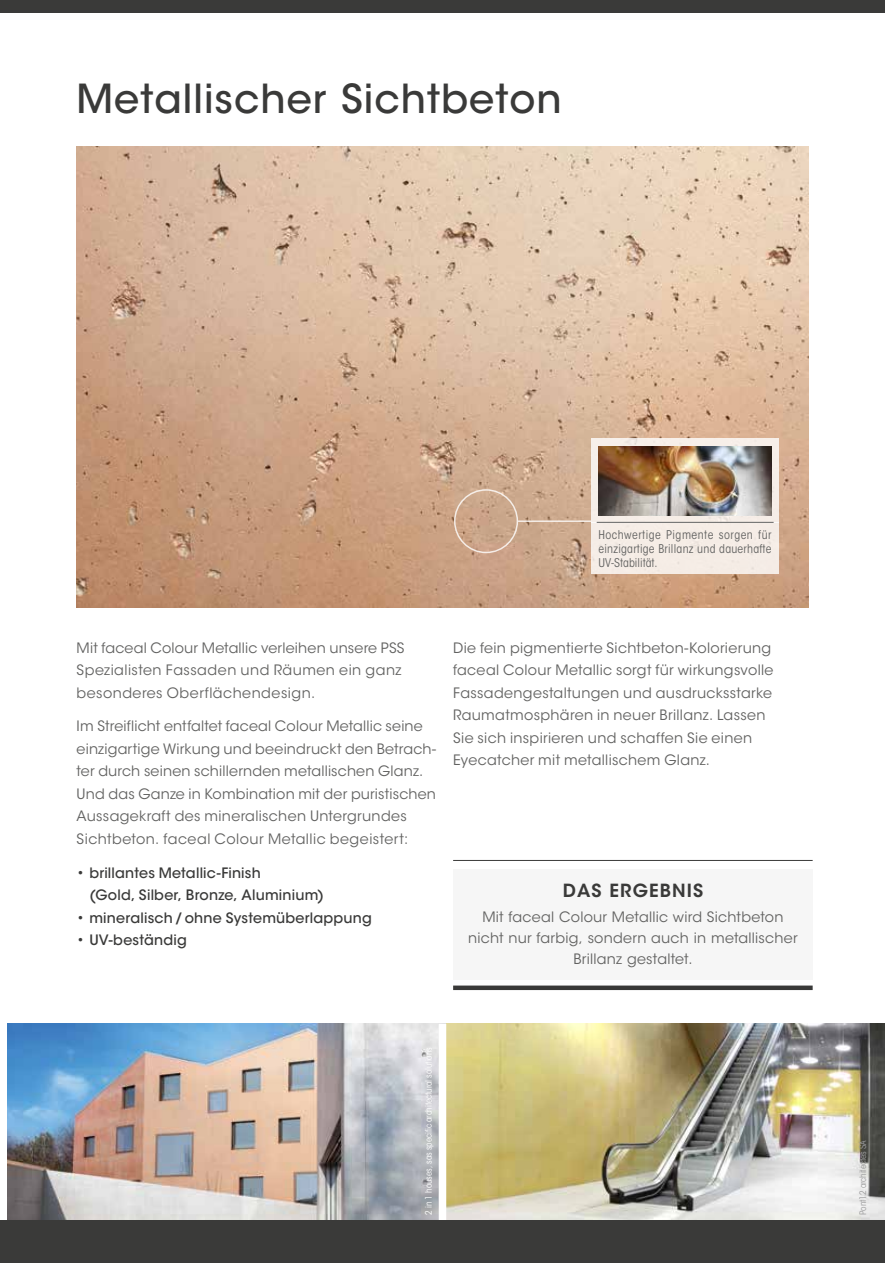
<style>
.page{position:relative;width:885px;height:1263px;background:#fff}
.page>*{position:absolute;margin:0;border:0;box-sizing:border-box;transform-origin:0 0}
.t1{font:500 39.75px "ITC Avant Garde Std";letter-spacing:.025em;color:#3a3a39}
.t2{font:600 18px "ITC Avant Garde Std";letter-spacing:.06em;color:#3a3a39}
.t3{font:14.25px/22.5px "ITC Avant Garde Std";letter-spacing:.02em;color:#626261}
.t4{font:500 14.25px/22.5px "ITC Avant Garde Std";letter-spacing:.015em;color:#3a3a39}
.t5{font:condensed 12px/14.2px "ITC Avant Garde Std";letter-spacing:.02em;color:#626261;text-align:justify}
.t6{font:condensed 9px "ITC Avant Garde Std";letter-spacing:-.01em;color:#fff}
.t7{font:condensed 9px "ITC Avant Garde Std";letter-spacing:-.01em;color:#9c9c9d}
</style>
<div class="page">
<img style="left:8px;top:1024px;width:876px;height:196px">
<div style="left:438px;top:1024px;width:8px;height:196px;background:#fff"></div>
<img style="left:77px;top:146px;width:731px;height:462px">
<div style="left:453px;top:869px;width:359px;height:110px;background:#f6f6f6"></div>
<hr style="left:453px;top:860px;width:359px;height:1px;background:#3a3a39">
<div style="left:453px;top:985px;width:359px;height:5px;background:#3a3a39"></div>
<div style="left:454px;top:489px;width:64px;height:64px;border:2px solid #fff;border-radius:50%"></div>
<hr style="left:518px;top:520px;width:73px;height:2px;background:#fff">
<svg style="left:591px;top:438px;width:187px;height:85px;background:#e6ddd7"></svg>
<img style="left:599px;top:447px;width:172px;height:68px">
<div style="left:591px;top:523px;width:187px;height:51px;background:#f5ede6"></div>
<hr style="left:596px;top:522px;width:177px;height:1px;background:#626261">
<div style="left:0;top:1220px;width:884px;height:43px;background:#3a3a39"></div>
<div style="left:0;top:0;width:884px;height:13px;background:#3a3a39"></div>
<h1 class="t1" style="left:77px;top:73px;width:486px">Metallischer Sichtbeton</h1>
<p class="t5" style="left:598px;top:527px;width:175px">Hochwertige Pigmente sorgen für einzigartige Brillanz und dauerhafte UV-Stabilität.</p>
<p class="t3" style="left:77px;top:636px;width:329px">Mit faceal Colour Metallic verleihen unsere PSS<br>Spezialisten Fassaden und Räumen ein ganz besonderes Oberflächendesign.</p>
<p class="t3" style="left:77px;top:715px;width:361px">Im Streiflicht entfaltet faceal Colour Metallic seine einzigartige Wirkung und beeindruckt den Betrach&shy;ter durch seinen schillernden metallischen Glanz.<br>Und das Ganze in Kombination mit der puristischen Aussagekraft des mineralischen Untergrundes Sichtbeton. faceal Colour Metallic begeistert:</p>
<p class="t4" style="left:89px;top:861px;width:236px;text-indent:-13px">• brillantes Metallic-Finish<br>(Gold, Silber, Bronze, Aluminium)</p>
<p class="t4" style="left:77px;top:906px;width:297px">• mineralisch/ohne Systemüberlappung</p>
<p class="t4" style="left:77px;top:929px;width:112px">• UV-beständig</p>
<p class="t3" style="left:453px;top:636px;width:322px">Die fein pigmentierte Sichtbeton-Kolorierung faceal Colour Metallic sorgt für wirkungsvolle Fassadengestaltungen und ausdrucksstarke Raumatmosphären in neuer Brillanz. Lassen Sie sich inspirieren und schaffen Sie einen Eyecatcher mit metallischem Glanz.</p>
<p class="t2" style="left:562px;top:879px;width:142px">DAS ERGEBNIS</p>
<p class="t3" style="left:468px;top:907px;width:331px;line-height:21px;text-align:center">Mit faceal Colour Metallic wird Sichtbeton nicht nur farbig, sondern auch in metallischer<br>Brillanz gestaltet.</p>
<p class="t6" style="left:423px;top:1215px;width:169px;rotate:-90deg">2 in 1 houses, sas specific architectural solutions</p>
<p class="t7" style="left:857px;top:1215px;width:76px;rotate:-90deg">Pont12 architectes SA</p>
</div>
